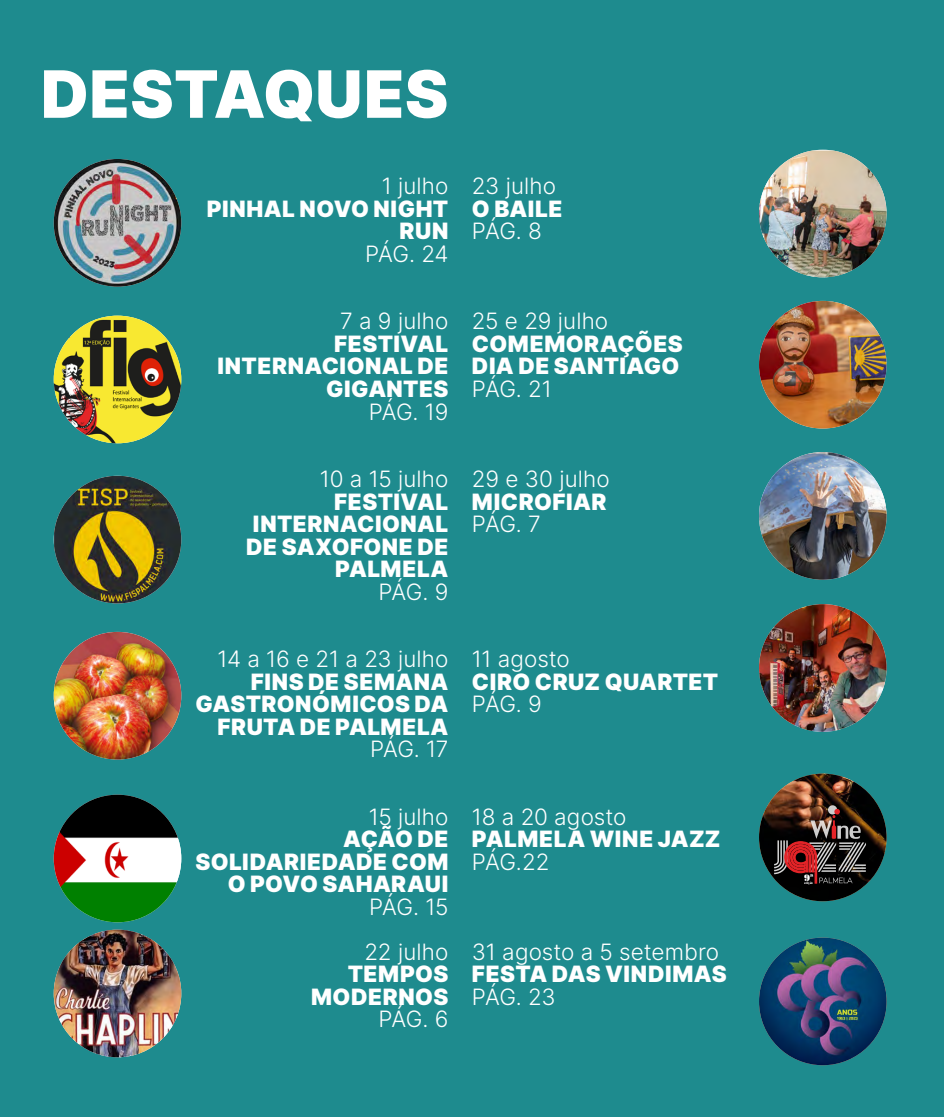
<style>
.page{position:relative;width:944px;height:1117px;background:#fff}
.page>*{position:absolute;margin:0;border:0;box-sizing:border-box;transform-origin:0 0}
.t1{font:900 65.25px "Inter";letter-spacing:.005em;color:#fff}
.t2{font:900 22.5px/22.5px "Inter";letter-spacing:.02em;color:#fff;text-align:right}
.t3{font:300 22.5px/45px "Inter";letter-spacing:-.005em;color:#fff}
.t4{font:9.22px "Poster Bodoni BT";color:#fff;scale:.96 1}
.t5{font:5.17px "Lily UPC";color:#fff;scale:.96 1}
</style>
<div class="page">
<div style="left:0;top:0;width:944px;height:1116px;background:#1e8b8e"></div>
<img style="left:54px;top:929px;width:127px;height:127px;border-radius:64px">
<img style="left:759px;top:150px;width:128px;height:127px">
<img style="left:54px;top:476px;width:127px;height:127px">
<img style="left:759px;top:301px;width:128px;height:127px;border-radius:64px">
<img style="left:759px;top:604px;width:128px;height:127px;border-radius:64px">
<img style="left:759px;top:452px;width:128px;height:127px;border-radius:64px">
<img style="left:54px;top:315px;width:127px;height:128px;border-radius:64px">
<img style="left:54px;top:159px;width:127px;height:127px;border-radius:64px">
<img style="left:759px;top:773px;width:128px;height:128px;border-radius:64px">
<img style="left:769px;top:799px;width:113px;height:101px">
<img style="left:771px;top:801px;width:104px;height:93px">
<svg style="left:828px;top:805px;width:9px;height:9px"></svg>
<img style="left:774px;top:808px;width:92px;height:76px">
<img style="left:759px;top:937px;width:128px;height:127px;border-radius:64px">
<img style="left:54px;top:631px;width:127px;height:128px;border-radius:64px">
<img style="left:54px;top:794px;width:127px;height:128px;border-radius:64px">
<h1 class="t1" style="left:41px;top:47px;width:409px">DESTAQUES</h1>
<p class="t3" style="left:382px;top:163px;width:68px">1 julho</p>
<p class="t2" style="left:207px;top:197px;width:243px">PINHAL NOVO NIGHT<br>RUN</p>
<p class="t3" style="left:365px;top:231px;width:85px">PÁG. 24</p>
<p class="t3" style="left:340px;top:298px;width:110px">7 a 9 julho</p>
<p class="t2" style="left:218px;top:332px;width:232px">FESTIVAL<br>INTERNACIONAL DE<br>GIGANTES</p>
<p class="t3" style="left:369px;top:388px;width:81px">PÁG. 19</p>
<p class="t3" style="left:320px;top:456px;width:130px">10 a 15 julho</p>
<p class="t2" style="left:246px;top:489px;width:204px">FESTIVAL<br>INTERNACIONAL<br>DE SAXOFONE DE<br>PALMELA</p>
<p class="t3" style="left:379px;top:568px;width:71px">PÁG. 9</p>
<p class="t3" style="left:218px;top:636px;width:232px">14 a 16 e 21 a 23 julho</p>
<p class="t2" style="left:196px;top:669px;width:254px">FINS DE SEMANA<br>GASTRONÓMICOS DA<br>FRUTA DE PALMELA</p>
<p class="t3" style="left:370px;top:726px;width:80px">PÁG. 17</p>
<p class="t3" style="left:369px;top:793px;width:81px">15 julho</p>
<p class="t2" style="left:195px;top:827px;width:254px">AÇÃO DE<br>SOLIDARIEDADE COM<br>O POVO SAHARAUI</p>
<p class="t3" style="left:364px;top:883px;width:86px">PÁG. 15<br>22 julho</p>
<p class="t2" style="left:311px;top:962px;width:139px">TEMPOS<br>MODERNOS</p>
<p class="t3" style="left:379px;top:996px;width:71px">PÁG. 6</p>
<p class="t3" style="left:472px;top:163px;width:86px">23 julho</p>
<p class="t2" style="left:472px;top:197px;width:92px">O BAILE</p>
<p class="t3" style="left:472px;top:208px;width:71px">PÁG. 8</p>
<p class="t3" style="left:472px;top:298px;width:138px">25 e 29 julho</p>
<p class="t2" style="left:472px;top:332px;width:212px;text-align:left">COMEMORAÇÕES<br>DIA DE SANTIAGO</p>
<p class="t3" style="left:472px;top:366px;width:81px">PÁG. 21</p>
<p class="t3" style="left:472px;top:456px;width:139px">29 e 30 julho</p>
<p class="t2" style="left:472px;top:489px;width:136px">MICROFIAR</p>
<p class="t3" style="left:472px;top:501px;width:70px">PÁG. 7</p>
<p class="t3" style="left:472px;top:636px;width:99px">11 agosto</p>
<p class="t2" style="left:472px;top:669px;width:248px">CIRO CRUZ QUARTET</p>
<p class="t3" style="left:472px;top:681px;width:71px">PÁG. 9</p>
<p class="t3" style="left:472px;top:793px;width:156px">18 a 20 agosto</p>
<p class="t2" style="left:472px;top:827px;width:250px">PALMELA WINE JAZZ</p>
<p class="t3" style="left:472px;top:838px;width:79px">PÁG.22</p>
<p class="t3" style="left:472px;top:928px;width:249px">31 agosto a 5 setembro</p>
<p class="t2" style="left:472px;top:962px;width:256px">FESTA DAS VINDIMAS</p>
<p class="t3" style="left:472px;top:973px;width:85px">PÁG. 23</p>
<p class="t4" style="left:804px;top:871px;width:11px">9<sup>ª</sup></p>
<p class="t5" style="left:804px;top:879px;width:11px">edição</p>
</div>
